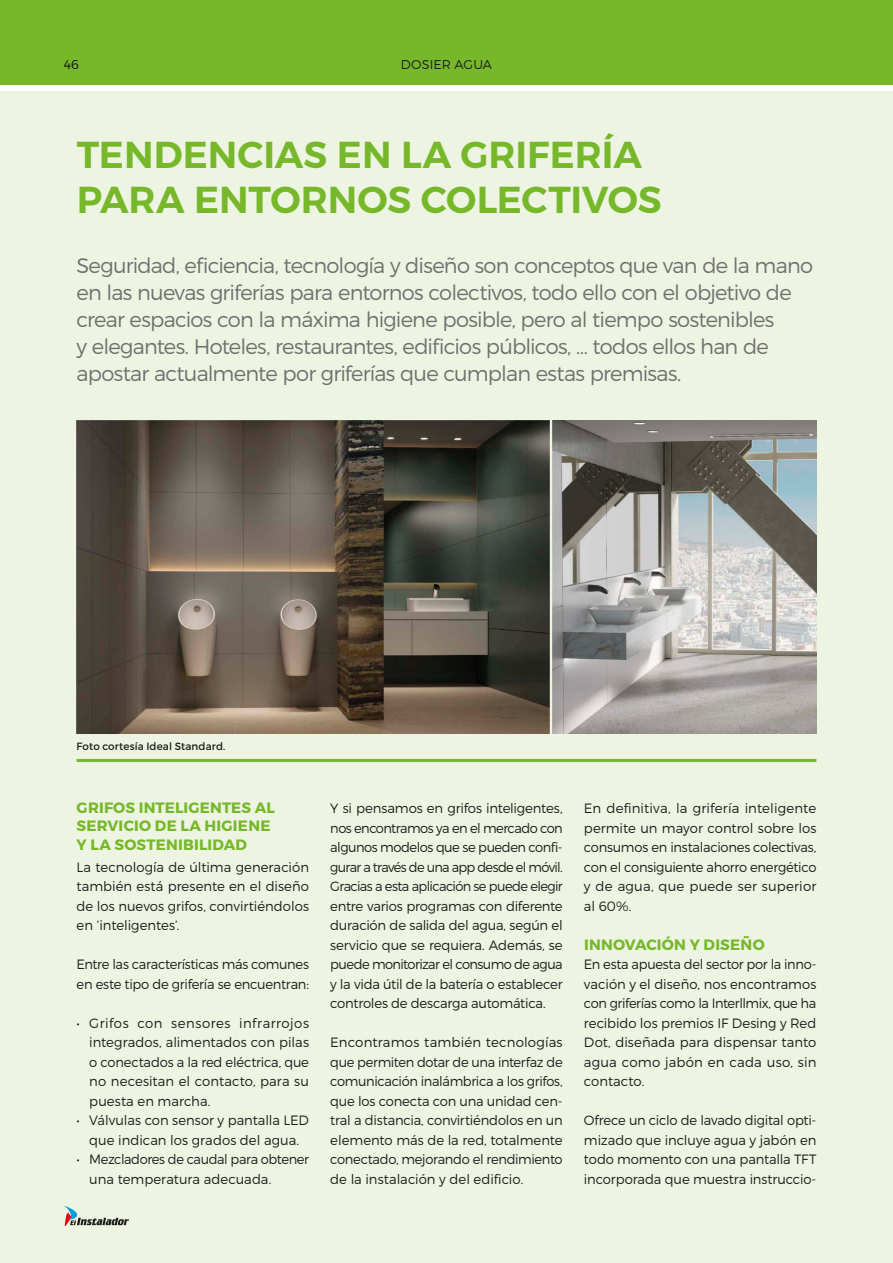
<style>
.page{position:relative;width:893px;height:1263px;background:#fff}
.page>*{position:absolute;margin:0;border:0;box-sizing:border-box;transform-origin:0 0}
.R-titular{font:600 37.5px/45px "Montserrat";letter-spacing:-.005em;color:#76b82a}
.R-entrada{font:300 21px/27px "Montserrat";letter-spacing:-.04em;color:#70706f}
.G-ladillo{font:700 15px/18px "Montserrat";letter-spacing:.015em;color:#76b82a}
.G-text{font:300 13.5px/19.5px "Montserrat";letter-spacing:-.01em;color:#1d1d1b;text-align:justify}
.t1{font:300 12.75px "Montserrat";letter-spacing:.005em;color:#1d1d1b}
.R-Peu_inf{font:10.5px "Montserrat";letter-spacing:.01em;color:#1d1d1b}
</style>
<div class="page">
<div style="left:0;top:91px;width:893px;height:1172px;background:#edf4e2"></div>
<div style="left:0;top:0;width:893px;height:85px;background:#76b82a"></div>
<svg style="left:64px;top:1205px;width:65px;height:21px"></svg>
<img style="left:552px;top:420px;width:264px;height:313px">
<hr style="left:77px;top:759px;width:739px;height:3px;background:#76b82a">
<img style="left:77px;top:420px;width:472px;height:313px">
<p class="t1" style="left:64px;top:57px;width:17px">46</p>
<p class="t1" style="left:401px;top:57px;width:93px">DOSIER AGUA</p>
<p class="R-titular" style="left:77px;top:133px;width:586px">TENDENCIAS EN LA GRIFERÍA<br>PARA ENTORNOS COLECTIVOS</p>
<p class="R-entrada" style="left:77px;top:251px;width:738px">Seguridad, eficiencia, tecnología y diseño son conceptos que van de la mano en las nuevas griferías para entornos colectivos, todo ello con el objetivo de crear espacios con la máxima higiene posible, pero al tiempo sostenibles<br>y elegantes. Hoteles, restaurantes, edificios públicos, … todos ellos han de apostar actualmente por griferías que cumplan estas premisas.</p>
<p class="R-Peu_inf" style="left:77px;top:740px;width:150px">Foto cortesía Ideal Standard.</p>
<p class="G-ladillo" style="left:77px;top:799px;width:200px">GRIFOS INTELIGENTES AL<br>SERVICIO DE LA HIGIENE<br>Y LA SOSTENIBILIDAD</p>
<p class="G-text" style="left:77px;top:857px;width:234px">La tecnología de última generación también está presente en el diseño de los nuevos grifos, convirtiéndolos en ‘inteligentes’.</p>
<p class="G-text" style="left:77px;top:954px;width:234px">Entre las características más comunes en este tipo de grifería se encuentran:</p>
<p class="G-text" style="left:89px;top:1013px;width:221px;text-indent:-13px">• Grifos con sensores infrarrojos integrados, alimentados con pilas o conectados a la red eléctrica, que no necesitan el contacto, para su puesta en marcha.</p>
<p class="G-text" style="left:77px;top:1110px;width:234px;text-align:center">• Válvulas con sensor y pantalla LED que indican los grados del agua.</p>
<p class="G-text" style="left:89px;top:1149px;width:221px;text-indent:-13px">• Mezcladores de caudal para obtener una temperatura adecuada.</p>
<p class="G-text" style="left:330px;top:799px;width:234px">Y si pensamos en grifos inteligentes, nos encontramos ya en el mercado con algunos modelos que se pueden confi&shy;gurar a través de una app desde el móvil.<br>Gracias a esta aplicación se puede elegir entre varios programas con diferente duración de salida del agua, según el servicio que se requiera. Además, se puede monitorizar el consumo de agua y la vida útil de la batería o establecer controles de descarga automática.</p>
<p class="G-text" style="left:330px;top:1032px;width:234px">Encontramos también tecnologías que permiten dotar de una interfaz de comunicación inalámbrica a los grifos, que los conecta con una unidad cen&shy;tral a distancia, convirtiéndolos en un elemento más de la red, totalmente conectado, mejorando el rendimiento de la instalación y del edificio.</p>
<p class="G-text" style="left:584px;top:799px;width:234px">En definitiva, la grifería inteligente permite un mayor control sobre los consumos en instalaciones colectivas, con el consiguiente ahorro energético y de agua, que puede ser superior al 60%.</p>
<p class="G-ladillo" style="left:584px;top:936px;width:182px">INNOVACIÓN Y DISEÑO</p>
<p class="G-text" style="left:584px;top:954px;width:234px">En esta apuesta del sector por la inno&shy;vación y el diseño, nos encontramos con griferías como la Interllmix, que ha recibido los premios IF Desing y Red Dot, diseñada para dispensar tanto agua como jabón en cada uso, sin contacto.</p>
<p class="G-text" style="left:584px;top:1110px;width:234px">Ofrece un ciclo de lavado digital opti&shy;mizado que incluye agua y jabón en todo momento con una pantalla TFT incorporada que muestra instruccio-</p>
</div>
